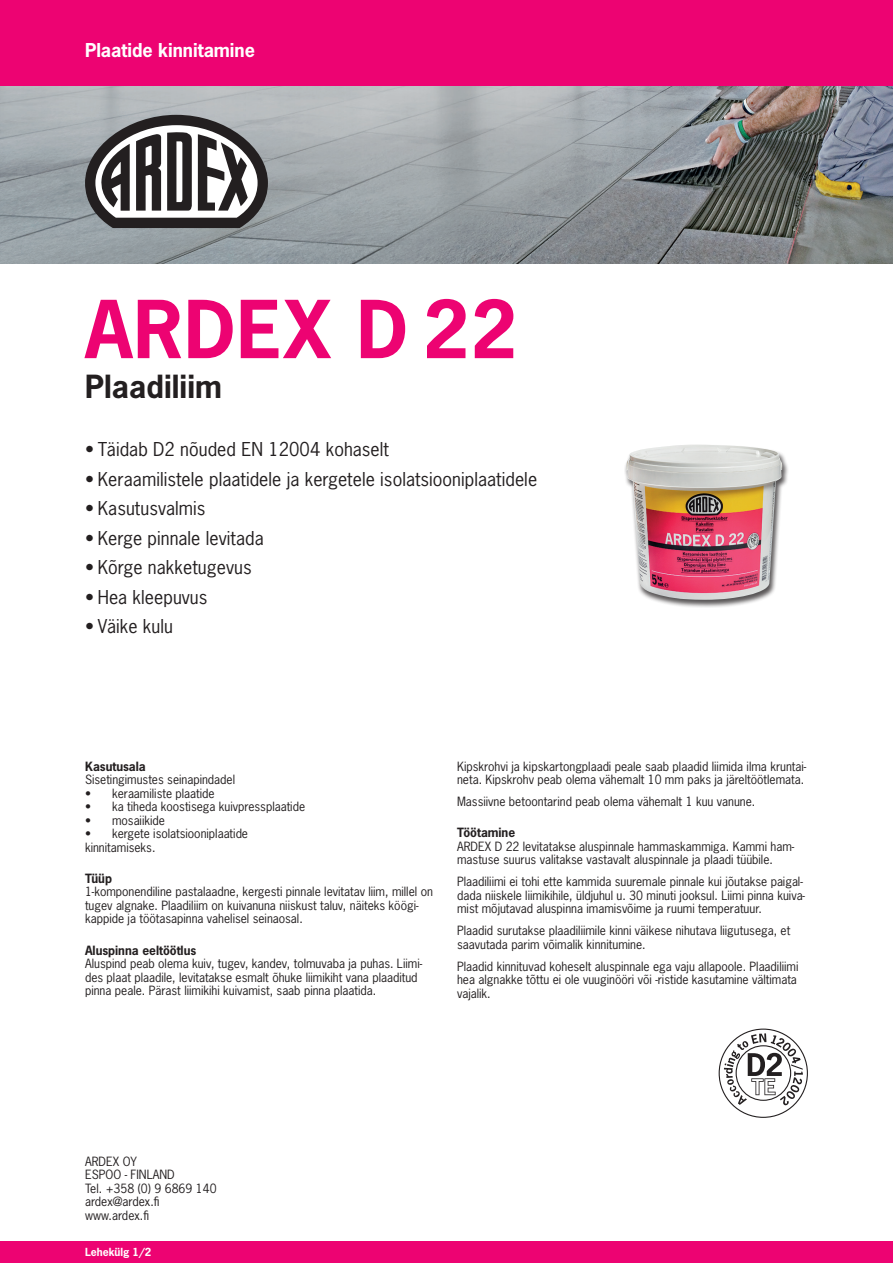
<style>
.page{position:relative;width:893px;height:1263px;background:#fff}
.page>*{position:absolute;margin:0;border:0;box-sizing:border-box;transform-origin:0 0}
.t1{font:700 75px "News Gothic Std";letter-spacing:.015em;color:#ed0372}
.t2{font:700 30px "News Gothic Std";letter-spacing:.005em;color:#231f20}
.t3{font:18px "News Gothic Std";letter-spacing:.005em;color:#231f20}
.t4{font:700 18px "News Gothic Std";color:#fff}
.t5{font:12px/13.5px "News Gothic Std";color:#231f20}
.t6{font:700 12px "News Gothic Std";color:#231f20}
.t7{font:700 10.5px "News Gothic Std";color:#fff}
</style>
<div class="page">
<img style="left:0;top:85px;width:893px;height:179px">
<div style="left:0;top:0;width:893px;height:85px;background:#ed0372"></div>
<div style="left:0;top:1242px;width:893px;height:21px;background:#ed0372"></div>
<svg style="left:719px;top:1028px;width:89px;height:90px"></svg>
<div style="left:624px;top:444px;width:165px;height:164px;background:#231f20;opacity:.75"></div>
<img style="left:626px;top:445px;width:156px;height:155px">
<svg style="left:85px;top:115px;width:183px;height:113px"></svg>
<h3 class="t4" style="left:85px;top:38px;width:171px">Plaatide kinnitamine</h3>
<h1 class="t1" style="left:85px;top:280px;width:434px">ARDEX D 22</h1>
<h2 class="t2" style="left:85px;top:366px;width:138px">Plaadiliim</h2>
<h3 class="t3" style="left:85px;top:438px;width:306px">• Täidab D2 nõuded EN 12004 kohaselt</h3>
<h3 class="t3" style="left:85px;top:467px;width:454px">• Keraamilistele plaatidele ja kergetele isolatsiooniplaatidele</h3>
<h3 class="t3" style="left:85px;top:497px;width:122px">• Kasutusvalmis</h3>
<h3 class="t3" style="left:85px;top:526px;width:180px">• Kerge pinnale levitada</h3>
<h3 class="t3" style="left:85px;top:556px;width:168px">• Kõrge nakketugevus</h3>
<h3 class="t3" style="left:85px;top:585px;width:124px">• Hea kleepuvus</h3>
<h3 class="t3" style="left:85px;top:615px;width:89px">• Väike kulu</h3>
<p class="t6" style="left:85px;top:758px;width:62px">Kasutusala</p>
<p class="t5" style="left:85px;top:773px;width:152px">Sisetingimustes seinapindadel</p>
<p class="t5" style="left:85px;top:786px;width:131px">• keraamiliste plaatide</p>
<p class="t5" style="left:85px;top:800px;width:222px">• ka tiheda koostisega kuivpressplaatide</p>
<p class="t5" style="left:85px;top:813px;width:81px">• mosaiikide</p>
<p class="t5" style="left:85px;top:827px;width:165px">• kergete isolatsiooniplaatide kinnitamiseks.</p>
<p class="t6" style="left:85px;top:870px;width:28px">Tüüp</p>
<p class="t5" style="left:85px;top:885px;width:349px">1-komponendiline pastalaadne, kergesti pinnale levitatav liim, millel on tugev algnake. Plaadiliim on kuivanuna niiskust taluv, näiteks köögi&shy;kappide ja töötasapinna vahelisel seinaosal.</p>
<p class="t6" style="left:85px;top:942px;width:113px">Aluspinna eeltöötlus</p>
<p class="t5" style="left:85px;top:957px;width:339px">Aluspind peab olema kuiv, tugev, kandev, tolmuvaba ja puhas. Liimi&shy;des plaat plaadile, levitatakse esmalt õhuke liimikiht vana plaaditud pinna peale. Pärast liimikihi kuivamist, saab pinna plaatida.</p>
<p class="t5" style="left:457px;top:759px;width:351px">Kipskrohvi ja kipskartongplaadi peale saab plaadid liimida ilma kruntai&shy;neta. Kipskrohv peab olema vähemalt 10 mm paks ja järeltöötlemata.</p>
<p class="t5" style="left:457px;top:795px;width:300px">Massiivne betoontarind peab olema vähemalt 1 kuu vanune.</p>
<p class="t6" style="left:457px;top:825px;width:60px">Töötamine</p>
<p class="t5" style="left:457px;top:839px;width:339px">ARDEX D 22 levitatakse aluspinnale hammaskammiga. Kammi ham&shy;mastuse suurus valitakse vastavalt aluspinnale ja plaadi tüübile.</p>
<p class="t5" style="left:457px;top:875px;width:349px">Plaadiliimi ei tohi ette kammida suuremale pinnale kui jõutakse paigal&shy;dada niiskele liimikihile, üldjuhul u. 30 minuti jooksul. Liimi pinna kuiva&shy;mist mõjutavad aluspinna imamisvõime ja ruumi temperatuur.</p>
<p class="t5" style="left:457px;top:924px;width:335px">Plaadid surutakse plaadiliimile kinni väikese nihutava liigutusega, et saavutada parim võimalik kinnitumine.</p>
<p class="t5" style="left:457px;top:959px;width:343px">Plaadid kinnituvad koheselt aluspinnale ega vaju allapoole. Plaadiliimi hea algnakke tõttu ei ole vuuginööri või -ristide kasutamine vältimata vajalik.</p>
<p class="t5" style="left:85px;top:1154px;width:133px">ARDEX OY<br>ESPOO - FINLAND<br>Tel. +358 (0) 9 6869 140 ardex@ardex.fi www.ardex.fi</p>
<p class="t7" style="left:85px;top:1245px;width:68px">Lehekülg 1/2</p>
</div>
